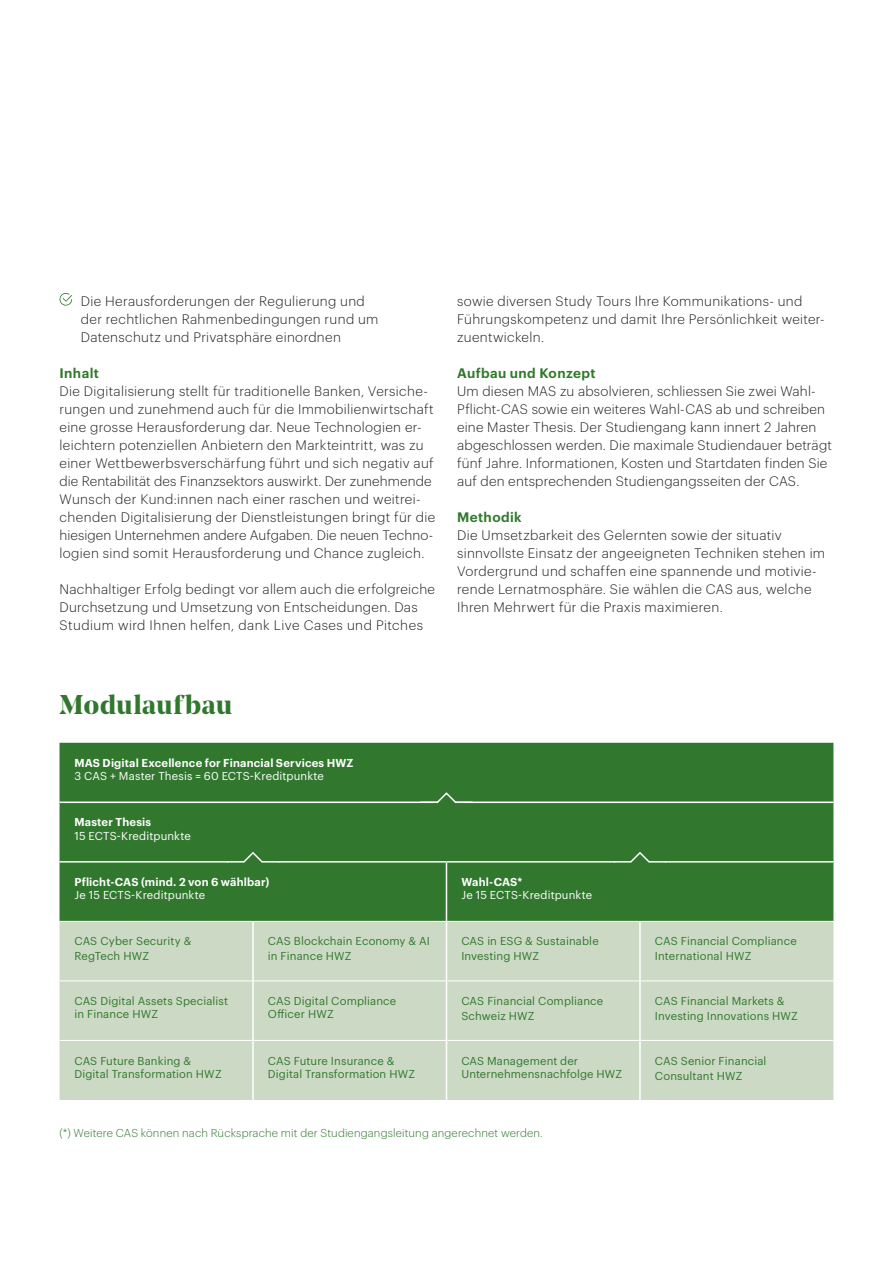
<style>
.page{position:relative;width:893px;height:1263px;background:#fff}
.page>*{position:absolute;margin:0;border:0;box-sizing:border-box;transform-origin:0 0}
.t1{font:700 27px "Noe Display";letter-spacing:.02em;color:#31782e}
.t2{font:300 13.5px/18px "Graphik";letter-spacing:.025em;color:#231f20}
.t3{font:600 13.5px "Graphik";letter-spacing:.03em;color:#31782e}
.t4{font:11.25px/15px "Graphik";letter-spacing:.01em;color:#31782e}
.t5{font:11.25px "Graphik";letter-spacing:.01em;color:#fff}
.t6{font:600 11.25px "Graphik";letter-spacing:.015em;color:#fff}
.t7{font:300 11.25px "Graphik";letter-spacing:.015em;color:#31782e}
</style>
<div class="page">
<svg style="left:59px;top:293px;width:13px;height:13px"></svg>
<div style="left:60px;top:743px;width:773px;height:178px;background:#31782e"></div>
<div style="left:60px;top:922px;width:773px;height:178px;background:#ccdac5"></div>
<hr style="left:60px;top:801px;width:193px;height:2px;background:#fff">
<hr style="left:253px;top:801px;width:193px;height:2px;background:#fff">
<hr style="left:446px;top:801px;width:194px;height:2px;background:#fff">
<hr style="left:640px;top:801px;width:193px;height:2px;background:#fff">
<hr style="left:60px;top:861px;width:193px;height:1px;background:#fff">
<hr style="left:253px;top:861px;width:193px;height:1px;background:#fff">
<hr style="left:446px;top:861px;width:194px;height:1px;background:#fff">
<hr style="left:640px;top:861px;width:193px;height:1px;background:#fff">
<hr style="left:60px;top:980px;width:192px;height:1px;background:#fff">
<hr style="left:254px;top:980px;width:192px;height:1px;background:#fff">
<hr style="left:447px;top:980px;width:192px;height:1px;background:#fff">
<hr style="left:641px;top:980px;width:192px;height:1px;background:#fff">
<hr style="left:446px;top:862px;width:1px;height:59px;background:#fff">
<hr style="left:252px;top:922px;width:2px;height:59px;background:#fff">
<hr style="left:446px;top:921px;width:1px;height:60px;background:#fff">
<hr style="left:639px;top:922px;width:2px;height:59px;background:#fff">
<hr style="left:252px;top:981px;width:2px;height:59px;background:#fff">
<hr style="left:446px;top:981px;width:1px;height:59px;background:#fff">
<hr style="left:639px;top:981px;width:2px;height:59px;background:#fff">
<hr style="left:60px;top:1040px;width:193px;height:1px;background:#fff">
<hr style="left:253px;top:1040px;width:193px;height:1px;background:#fff">
<hr style="left:252px;top:1041px;width:2px;height:59px;background:#fff">
<hr style="left:446px;top:1040px;width:194px;height:1px;background:#fff">
<hr style="left:640px;top:1040px;width:193px;height:1px;background:#fff">
<hr style="left:446px;top:1041px;width:1px;height:59px;background:#fff">
<hr style="left:639px;top:1041px;width:2px;height:59px;background:#fff">
<svg style="left:225px;top:851px;width:56px;height:15px"></svg>
<svg style="left:612px;top:851px;width:56px;height:15px"></svg>
<svg style="left:419px;top:791px;width:55px;height:15px"></svg>
<p class="t2" style="left:81px;top:291px;width:299px">Die Herausforderungen der Regulierung und der rechtlichen Rahmenbedingungen rund um<br>Datenschutz und Privatsphäre einordnen</p>
<p class="t3" style="left:60px;top:362px;width:41px">Inhalt</p>
<p class="t2" style="left:60px;top:381px;width:377px">Die Digitalisierung stellt für traditionelle Banken, Versiche&shy;rungen und zunehmend auch für die Immobilienwirtschaft eine grosse Herausforderung dar. Neue Technologien er&shy;leichtern potenziellen Anbietern den Markteintritt, was zu einer Wettbewerbsverschärfung führt und sich negativ auf die Rentabilität des Finanzsektors auswirkt. Der zunehmende Wunsch der Kund:innen nach einer raschen und weitrei&shy;chenden Digitalisierung der Dienstleistungen bringt für die hiesigen Unternehmen andere Aufgaben. Die neuen Techno&shy;logien sind somit Herausforderung und Chance zugleich.</p>
<p class="t2" style="left:60px;top:579px;width:377px">Nachhaltiger Erfolg bedingt vor allem auch die erfolgreiche<br>Durchsetzung und Umsetzung von Entscheidungen. Das<br>Studium wird Ihnen helfen, dank Live Cases und Pitches</p>
<p class="t2" style="left:457px;top:291px;width:369px">sowie diversen Study Tours Ihre Kommunikations- und<br>Führungskompetenz und damit Ihre Persönlichkeit weiter&shy;zuentwickeln.</p>
<p class="t3" style="left:457px;top:362px;width:140px">Aufbau und Konzept</p>
<p class="t2" style="left:457px;top:381px;width:376px">Um diesen MAS zu absolvieren, schliessen Sie zwei Wahl-Pflicht-CAS sowie ein weiteres Wahl-CAS ab und schreiben eine Master Thesis. Der Studiengang kann innert 2 Jahren abgeschlossen werden. Die maximale Studiendauer beträgt fünf Jahre. Informationen, Kosten und Startdaten finden Sie auf den entsprechenden Studiengangsseiten der CAS.</p>
<p class="t3" style="left:457px;top:506px;width:66px">Methodik</p>
<p class="t2" style="left:457px;top:525px;width:370px">Die Umsetzbarkeit des Gelernten sowie der situativ sinnvollste Einsatz der angeeigneten Techniken stehen im Vordergrund und schaffen eine spannende und motivie&shy;rende Lernatmosphäre. Sie wählen die CAS aus, welche Ihren Mehrwert für die Praxis maximieren.</p>
<h1 class="t1" style="left:60px;top:687px;width:174px">Modulaufbau</h1>
<p class="t6" style="left:74px;top:754px;width:281px">MAS Digital Excellence for Financial Services HWZ</p>
<p class="t5" style="left:74px;top:768px;width:251px">3 CAS + Master Thesis = 60 ECTS-Kreditpunkte</p>
<p class="t6" style="left:74px;top:814px;width:78px">Master Thesis</p>
<p class="t5" style="left:74px;top:827px;width:118px">15 ECTS-Kreditpunkte</p>
<p class="t6" style="left:74px;top:873px;width:196px">Pflicht-CAS (mind. 2 von 6 wählbar)</p>
<p class="t5" style="left:74px;top:887px;width:132px">Je 15 ECTS-Kreditpunkte</p>
<p class="t6" style="left:461px;top:873px;width:63px">Wahl-CAS*</p>
<p class="t5" style="left:461px;top:887px;width:132px">Je 15 ECTS-Kreditpunkte</p>
<p class="t4" style="left:74px;top:933px;width:119px">CAS Cyber Security &amp;<br>RegTech HWZ</p>
<p class="t4" style="left:268px;top:933px;width:164px">CAS Blockchain Economy &amp; AI in Finance HWZ</p>
<p class="t4" style="left:461px;top:933px;width:139px">CAS in ESG &amp; Sustainable<br>Investing HWZ</p>
<p class="t4" style="left:655px;top:933px;width:143px">CAS Financial Compliance<br>International HWZ</p>
<p class="t4" style="left:74px;top:993px;width:155px;line-height:13.5px">CAS Digital Assets Specialist in Finance HWZ</p>
<p class="t4" style="left:268px;top:993px;width:130px;line-height:13.5px">CAS Digital Compliance<br>Officer HWZ</p>
<p class="t4" style="left:461px;top:992px;width:143px">CAS Financial Compliance<br>Schweiz HWZ</p>
<p class="t4" style="left:655px;top:992px;width:144px">CAS Financial Markets &amp;<br>Investing Innovations HWZ</p>
<p class="t4" style="left:74px;top:1053px;width:149px;line-height:13.5px">CAS Future Banking &amp;<br>Digital Transformation HWZ</p>
<p class="t4" style="left:268px;top:1053px;width:149px;line-height:13.5px">CAS Future Insurance &amp;<br>Digital Transformation HWZ</p>
<p class="t4" style="left:461px;top:1053px;width:162px;line-height:13.5px">CAS Management der<br>Unternehmensnachfolge HWZ</p>
<p class="t4" style="left:655px;top:1052px;width:113px">CAS Senior Financial<br>Consultant HWZ</p>
<p class="t7" style="left:60px;top:1124px;width:485px">(*) Weitere CAS können nach Rücksprache mit der Studiengangsleitung angerechnet werden.</p>
</div>
